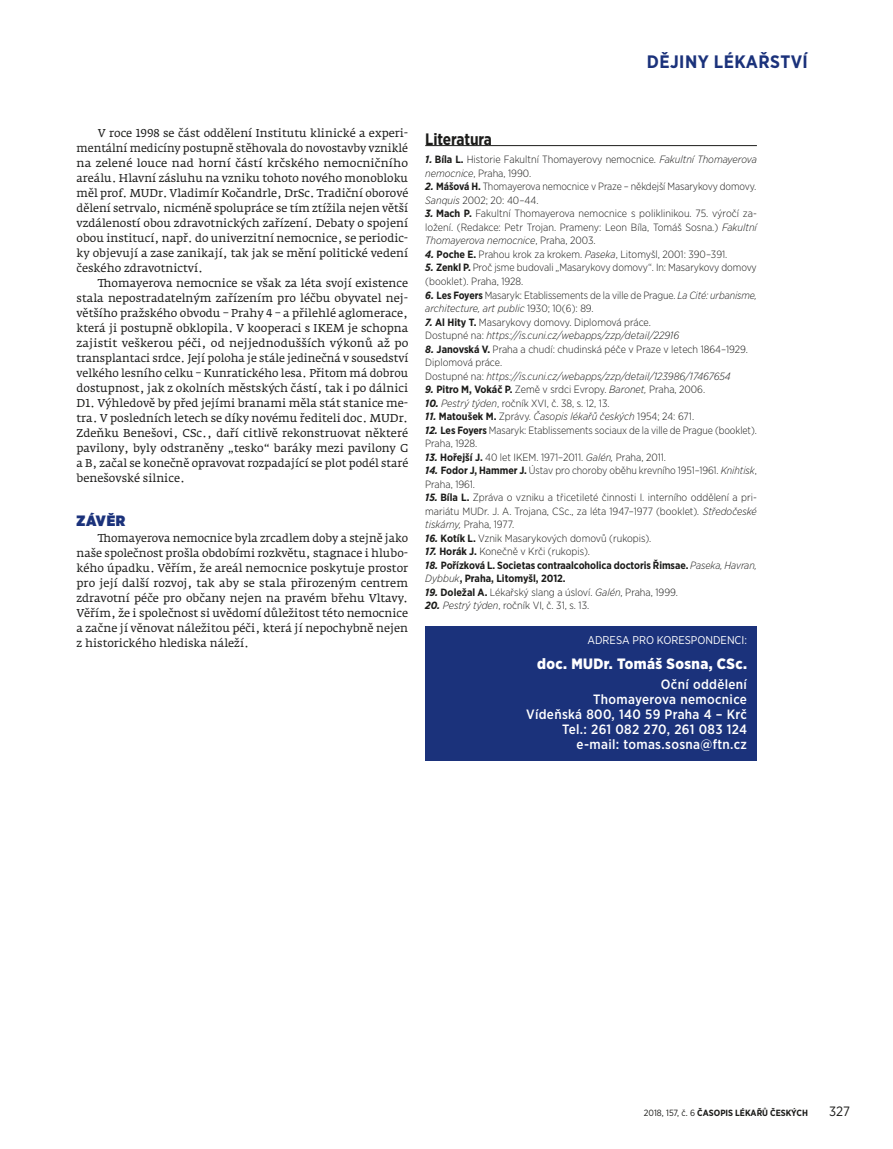
<style>
.page{position:relative;width:893px;height:1149px;background:#fff}
.page>*{position:absolute;margin:0;border:0;box-sizing:border-box;transform-origin:0 0}
.zahlavi_barva{font:700 18px "Gotham Narrow";letter-spacing:.025em;color:#1b327b}
.liter_linka{font:700 16.5px "Gotham Narrow";letter-spacing:-.005em;color:#1c1c1a;scale:.95 1}
.t1{font:900 15px "Gotham Narrow";letter-spacing:.025em;color:#fff}
.mezititulek_1{font:900 15px "Gotham Narrow";letter-spacing:.05em;color:#1b327b}
.t2{font:500 13.5px "Gotham Narrow";letter-spacing:.025em;color:#fff}
.t3{font:13.5px "Gotham Narrow";color:#1c1c1a}
.text_NOVY{font:11.25px/15px "Fedra Serif A Pro";color:#1c1c1a;text-align:justify}
.text_kurziva{font:11.25px "Gotham Narrow";color:#fff}
.t4{font:300 10.5px/13.5px "Gotham Narrow";letter-spacing:-.005em;color:#1c1c1a}
.t5{font:700 10.5px/13.5px "Gotham Narrow";letter-spacing:-.005em;color:#1c1c1a}
.t6{font:italic 300 10.5px "Gotham Narrow";color:#1c1c1a}
.t7{font:700 9px "Gotham Narrow";color:#1c1c1a}
.s1{font-weight:700;font-style:italic}
.s2{font-weight:700}
.s3{font-style:italic}
.s4{font-weight:700;font-style:normal}
.s5{font-style:normal}
.s6{font-weight:300;font-style:italic}
.s7{font-weight:400}
</style>
<div class="page">
<hr style="left:425px;top:145px;width:332px;height:1px;background:#1c1c1a">
<div style="left:425px;top:626px;width:332px;height:134px;background:#1b327b"></div>
<p class="zahlavi_barva" style="left:647px;top:50px;width:163px">DĚJINY LÉKAŘSTVÍ</p>
<p class="text_NOVY" style="left:77px;top:125px;width:333px;text-indent:21px">V roce 1998 se část oddělení Institutu klinické a experi&shy;mentální medicíny postupně stěhovala do novostavby vzniklé na zelené louce nad horní částí krčského nemocničního areálu. Hlavní zásluhu na vzniku tohoto nového monobloku měl prof. MUDr. Vladimír Kočandrle, DrSc. Tradiční oborové dělení setrvalo, nicméně spolupráce se tím ztížila nejen větší vzdáleností obou zdravotnických zařízení. Debaty o spojení obou institucí, např. do univerzitní nemocnice, se periodic&shy;ky objevují a zase zanikají, tak jak se mění politické vedení českého zdravotnictví.</p>
<p class="text_NOVY" style="left:77px;top:275px;width:333px;text-indent:21px">Thomayerova nemocnice se však za léta svojí existence stala nepostradatelným zařízením pro léčbu obyvatel nej&shy;většího pražského obvodu – Prahy 4 – a přilehlé aglomerace, která ji postupně obklopila. V kooperaci s IKEM je schopna zajistit veškerou péči, od nejjednodušších výkonů až po transplantaci srdce. Její poloha je stále jedinečná v sousedství velkého lesního celku – Kunratického lesa. Přitom má dobrou dostupnost, jak z okolních městských částí, tak i po dálnici D1. Výhledově by před jejími branami měla stát stanice me&shy;tra. V posledních letech se díky novému řediteli doc. MUDr.<br>Zdeňku Benešovi, CSc., daří citlivě rekonstruovat některé pavilony, byly odstraněny „tesko“ baráky mezi pavilony G a B, začal se konečně opravovat rozpadající se plot podél staré benešovské silnice.</p>
<p class="mezititulek_1" style="left:77px;top:510px;width:50px">ZÁVĚR</p>
<p class="text_NOVY" style="left:77px;top:530px;width:333px;text-indent:21px">Thomayerova nemocnice byla zrcadlem doby a stejně jako naše společnost prošla obdobími rozkvětu, stagnace i hlubo&shy;kého úpadku. Věřím, že areál nemocnice poskytuje prostor pro její další rozvoj, tak aby se stala přirozeným centrem zdravotní péče pro občany nejen na pravém břehu Vltavy.<br>Věřím, že i společnost si uvědomí důležitost této nemocnice a začne jí věnovat náležitou péči, která jí nepochybně nejen z historického hlediska náleží.</p>
<p class="liter_linka" style="left:425px;top:128px;width:72px">Literatura</p>
<p class="t4" style="left:425px;top:153px;width:333px"><span class="s1">1.</span> <span class="s2">Bíla L.</span> Historie Fakultní Thomayerovy nemocnice. <span class="s3">Fakultní Thomayerova nemocnice</span>, Praha, 1990.</p>
<p class="t4" style="left:425px;top:180px;width:333px"><span class="s1">2.</span> <span class="s2">Mášová H.</span> Thomayerova nemocnice v Praze – někdejší Masarykovy domovy<span class="s3">.<br>Sanquis</span> 2002; 20: 40–44.</p>
<p class="t4" style="left:425px;top:207px;width:333px;text-align:justify"><span class="s1">3.</span> <span class="s2">Mach P.</span> Fakultní Thomayerova nemocnice s poliklinikou. 75. výročí za&shy;ložení. (Redakce: Petr Trojan. Prameny: Leon Bíla, Tomáš Sosna.) <span class="s3">Fakultní Thomayerova nemocnice</span>, Praha, 2003.</p>
<p class="t4" style="left:425px;top:247px;width:304px"><span class="s1">4.</span> <span class="s2">Poche E.</span> Prahou krok za krokem. <span class="s3">Paseka</span>, Litomyšl, 2001: 390–391.</p>
<p class="t4" style="left:425px;top:261px;width:333px"><span class="s1">5.</span> <span class="s2">Zenkl P.</span> Proč jsme budovali „Masarykovy domovy“. In: Masarykovy domovy (booklet). Praha, 1928.</p>
<p class="t4" style="left:425px;top:288px;width:333px"><span class="s1">6.</span> <span class="s2">Les Foyers</span> Masaryk: Etablissements de la ville de Prague. <span class="s3">La Cité: urbanisme, architecture, art public</span> 1930; 10(6): 89.</p>
<p class="t4" style="left:425px;top:315px;width:255px"><span class="s1">7.</span> <span class="s2">Al Hity T.</span> Masarykovy domovy. Diplomová práce.<br>Dostupné na: <span class="s3">https://is.cuni.cz/webapps/zzp/detail/22916</span></p>
<p class="t4" style="left:425px;top:342px;width:324px"><span class="s1">8.</span> <span class="s2">Janovská V.</span> Praha a chudí: chudinská péče v Praze v letech 1864–1929.<br>Diplomová práce.<br>Dostupné na: <span class="s3">https://is.cuni.cz/webapps/zzp/detail/123986/17467654</span></p>
<p class="t4" style="left:425px;top:382px;width:282px"><span class="s1">9.</span> <span class="s2">Pitro M, Vokáč P.</span> Země v srdci Evropy. <span class="s3">Baronet,</span> Praha, 2006.</p>
<p class="t4" style="left:425px;top:396px;width:186px"><span class="s1">10.</span> <span class="s3">Pestrý týden</span>, ročník XVI, č. 38, s. 12, 13.</p>
<p class="t6" style="left:425px;top:410px;width:270px"><span class="s2">11.</span> <span class="s4">Matoušek M.</span> <span class="s5">Zprávy.</span> Časopis lékařů českých <span class="s5">1954; 24: 671.</span></p>
<p class="t4" style="left:425px;top:423px;width:333px"><span class="s1">12.</span> <span class="s2">Les Foyers</span> Masaryk: Etablissements sociaux de la ville de Prague (booklet).<br>Praha, 1928.</p>
<p class="t4" style="left:425px;top:450px;width:242px"><span class="s1">13.</span> <span class="s2">Hořejší J.</span> 40 let IKEM. 1971–2011. <span class="s3">Galén,</span> Praha, 2011.</p>
<p class="t4" style="left:425px;top:463px;width:333px"><span class="s1">14.</span> <span class="s2">Fodor J, Hammer J.</span> Ústav pro choroby oběhu krevního 1951–1961. <span class="s3">Knihtisk</span>,<br>Praha, 1961.</p>
<p class="t4" style="left:425px;top:490px;width:333px;text-align:justify"><span class="s1">15.</span> <span class="s2">Bíla L.</span> Zpráva o vzniku a třicetileté činnosti I. interního oddělení a pri&shy;mariátu MUDr. J. A. Trojana, CSc., za léta 1947–1977 (booklet)<span class="s3">. Středočeské tiskárny,</span> Praha, 1977.</p>
<p class="t4" style="left:425px;top:531px;width:228px"><span class="s1">16.</span> <span class="s2">Kotík L.</span> Vznik Masarykových domovů (rukopis).</p>
<p class="t4" style="left:425px;top:544px;width:166px"><span class="s1">17.</span> <span class="s2">Horák J.</span> Konečně v Krči (rukopis).</p>
<p class="t5" style="left:425px;top:558px;width:333px"><span class="s3">18.</span> Pořízková L. Societas contraalcoholica doctoris Řimsae. <span class="s6">Paseka, Havran,<br>Dybbuk</span>, Praha, Litomyšl, 2012.</p>
<p class="t4" style="left:425px;top:585px;width:254px"><span class="s1">19.</span> <span class="s2">Doležal A.</span> Lékařský slang a úsloví. <span class="s3">Galén</span>, Praha, 1999.</p>
<p class="t4" style="left:425px;top:598px;width:166px"><span class="s1">20.</span> <span class="s3">Pestrý týden</span>, ročník VI, č. 31, s. 13.</p>
<p class="text_kurziva" style="left:587px;top:633px;width:161px">ADRESA PRO KORESPONDENCI:</p>
<p class="t1" style="left:537px;top:654px;width:211px">doc. MUDr. Tomáš Sosna, CSc.</p>
<p class="t2" style="left:661px;top:675px;width:88px">Oční oddělení</p>
<p class="t2" style="left:593px;top:690px;width:155px">Thomayerova nemocnice</p>
<p class="t2" style="left:526px;top:705px;width:222px">Vídeňská 800, 140 59 Praha 4 – Krč</p>
<p class="t2" style="left:562px;top:720px;width:186px">Tel.: 261 082 270, 261 083 124</p>
<p class="t2" style="left:577px;top:735px;width:172px">e-mail: tomas.sosna@ftn.cz</p>
<p class="t7" style="left:644px;top:1106px;width:166px"><span class="s7">2018, 157, č. 6</span> ČASOPIS LÉKAŘŮ ČESKÝCH</p>
<p class="t3" style="left:829px;top:1102px;width:22px">327</p>
</div>
